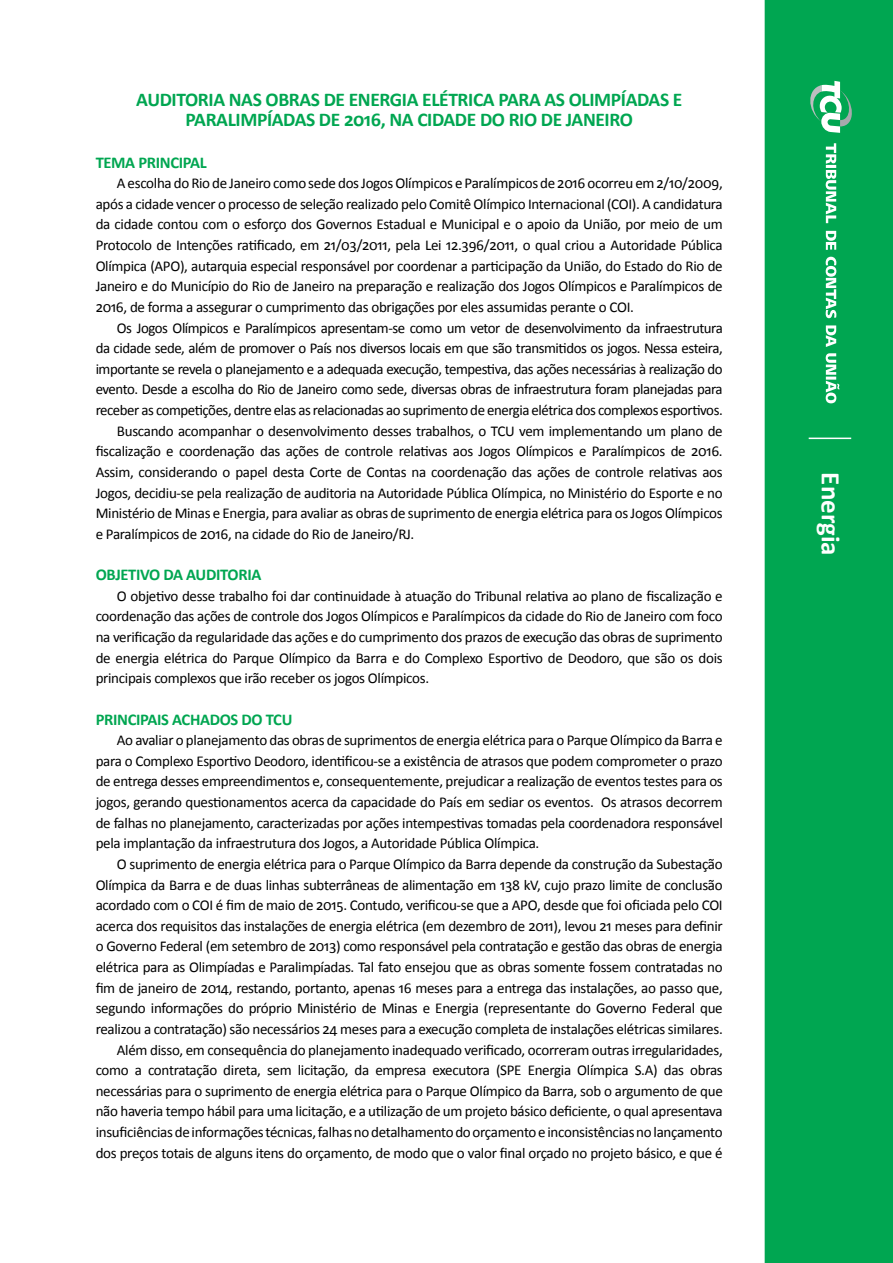
<style>
.page{position:relative;width:893px;height:1263px;background:#fff}
.page>*{position:absolute;margin:0;border:0;box-sizing:border-box;transform-origin:0 0}
.t1{font:700 27px "Calibri";color:#fff}
.t2{font:700 19.5px/20.7px "Calibri";letter-spacing:-.02em;color:#00a651;text-align:center}
.t3{font:700 16.5px "Calibri";letter-spacing:-.02em;color:#00a651}
.t4{font:15px/20.7px "Calibri";letter-spacing:-.02em;color:#000;text-align:justify}
</style>
<div class="page">
<div style="left:765px;top:0;width:128px;height:1263px;background:#00a651"></div>
<svg style="left:826px;top:143px;width:13px;height:260px"></svg>
<svg style="left:806px;top:81px;width:50px;height:52px"></svg>
<hr style="left:809px;top:438px;width:42px;height:1px;background:#fff">
<h2 class="t2" style="left:136px;top:88px;width:548px">AUDITORIA NAS OBRAS DE ENERGIA ELÉTRICA PARA AS OLIMPÍADAS E<br>PARALIMPÍADAS DE 2016, NA CIDADE DO RIO DE JANEIRO</h2>
<p class="t3" style="left:96px;top:152px;width:113px">TEMA PRINCIPAL</p>
<p class="t4" style="left:96px;top:172px;width:629px;text-indent:21px">A escolha do Rio de Janeiro como sede dos Jogos Olímpicos e Paralímpicos de 2016 ocorreu em 2/10/2009, após a cidade vencer o processo de seleção realizado pelo Comitê Olímpico Internacional (COI). A candidatura da cidade contou com o esforço dos Governos Estadual e Municipal e o apoio da União, por meio de um Protocolo de Intenções ratificado, em 21/03/2011, pela Lei 12.396/2011, o qual criou a Autoridade Pública Olímpica (APO), autarquia especial responsável por coordenar a participação da União, do Estado do Rio de Janeiro e do Município do Rio de Janeiro na preparação e realização dos Jogos Olímpicos e Paralímpicos de 2016, de forma a assegurar o cumprimento das obrigações por eles assumidas perante o COI.</p>
<p class="t4" style="left:117px;top:317px;width:607px">Os Jogos Olímpicos e Paralímpicos apresentam-se como um vetor de desenvolvimento da infraestrutura</p>
<p class="t4" style="left:96px;top:337px;width:629px">da cidade sede, além de promover o País nos diversos locais em que são transmitidos os jogos. Nessa esteira,</p>
<p class="t4" style="left:96px;top:358px;width:629px">importante se revela o planejamento e a adequada execução, tempestiva, das ações necessárias à realização do</p>
<p class="t4" style="left:96px;top:378px;width:629px">evento. Desde a escolha do Rio de Janeiro como sede, diversas obras de infraestrutura foram planejadas para</p>
<p class="t4" style="left:96px;top:399px;width:629px">receber as competições, dentre elas as relacionadas ao suprimento de energia elétrica dos complexos esportivos.</p>
<p class="t4" style="left:117px;top:420px;width:607px">Buscando acompanhar o desenvolvimento desses trabalhos, o TCU vem implementando um plano de</p>
<p class="t4" style="left:96px;top:440px;width:628px">fiscalização e coordenação das ações de controle relativas aos Jogos Olímpicos e Paralímpicos de 2016.</p>
<p class="t4" style="left:96px;top:461px;width:629px">Assim, considerando o papel desta Corte de Contas na coordenação das ações de controle relativas aos</p>
<p class="t4" style="left:96px;top:482px;width:628px">Jogos, decidiu-se pela realização de auditoria na Autoridade Pública Olímpica, no Ministério do Esporte e no</p>
<p class="t4" style="left:96px;top:502px;width:629px">Ministério de Minas e Energia, para avaliar as obras de suprimento de energia elétrica para os Jogos Olímpicos</p>
<p class="t4" style="left:96px;top:523px;width:320px">e Paralímpicos de 2016, na cidade do Rio de Janeiro/RJ.</p>
<p class="t3" style="left:96px;top:564px;width:167px">OBJETIVO DA AUDITORIA</p>
<p class="t4" style="left:96px;top:585px;width:629px;text-indent:21px">O objetivo desse trabalho foi dar continuidade à atuação do Tribunal relativa ao plano de fiscalização e coordenação das ações de controle dos Jogos Olímpicos e Paralímpicos da cidade do Rio de Janeiro com foco na verificação da regularidade das ações e do cumprimento dos prazos de execução das obras de suprimento de energia elétrica do Parque Olímpico da Barra e do Complexo Esportivo de Deodoro, que são os dois principais complexos que irão receber os jogos Olímpicos.</p>
<p class="t3" style="left:96px;top:709px;width:198px">PRINCIPAIS ACHADOS DO TCU</p>
<p class="t4" style="left:96px;top:729px;width:629px;text-indent:21px">Ao avaliar o planejamento das obras de suprimentos de energia elétrica para o Parque Olímpico da Barra e para o Complexo Esportivo Deodoro, identificou-se a existência de atrasos que podem comprometer o prazo de entrega desses empreendimentos e, consequentemente, prejudicar a realização de eventos testes para os jogos, gerando questionamentos acerca da capacidade do País em sediar os eventos. Os atrasos decorrem de falhas no planejamento, caracterizadas por ações intempestivas tomadas pela coordenadora responsável pela implantação da infraestrutura dos Jogos, a Autoridade Pública Olímpica.</p>
<p class="t4" style="left:96px;top:853px;width:629px;text-align:right">O suprimento de energia elétrica para o Parque Olímpico da Barra depende da construção da Subestação Olímpica da Barra e de duas linhas subterrâneas de alimentação em 138 kV, cujo prazo limite de conclusão acordado com o COI é fim de maio de 2015. Contudo, verificou-se que a APO, desde que foi oficiada pelo COI acerca dos requisitos das instalações de energia elétrica (em dezembro de 2011), levou 21 meses para definir o Governo Federal (em setembro de 2013) como responsável pela contratação e gestão das obras de energia elétrica para as Olimpíadas e Paralimpíadas. Tal fato ensejou que as obras somente fossem contratadas no fim de janeiro de 2014, restando, portanto, apenas 16 meses para a entrega das instalações, ao passo que, segundo informações do próprio Ministério de Minas e Energia (representante do Governo Federal que realizou a contratação) são necessários 24 meses para a execução completa de instalações elétricas similares.<br>Além disso, em consequência do planejamento inadequado verificado, ocorreram outras irregularidades, como a contratação direta, sem licitação, da empresa executora (SPE Energia Olímpica S.A) das obras necessárias para o suprimento de energia elétrica para o Parque Olímpico da Barra, sob o argumento de que não haveria tempo hábil para uma licitação, e a utilização de um projeto básico deficiente, o qual apresentava insuficiências de informações técnicas, falhas no detalhamento do orçamento e inconsistências no lançamento dos preços totais de alguns itens do orçamento, de modo que o valor final orçado no projeto básico, e que é</p>
<h1 class="t1" style="left:848px;top:472px;width:85px;rotate:90deg">Energia</h1>
</div>
